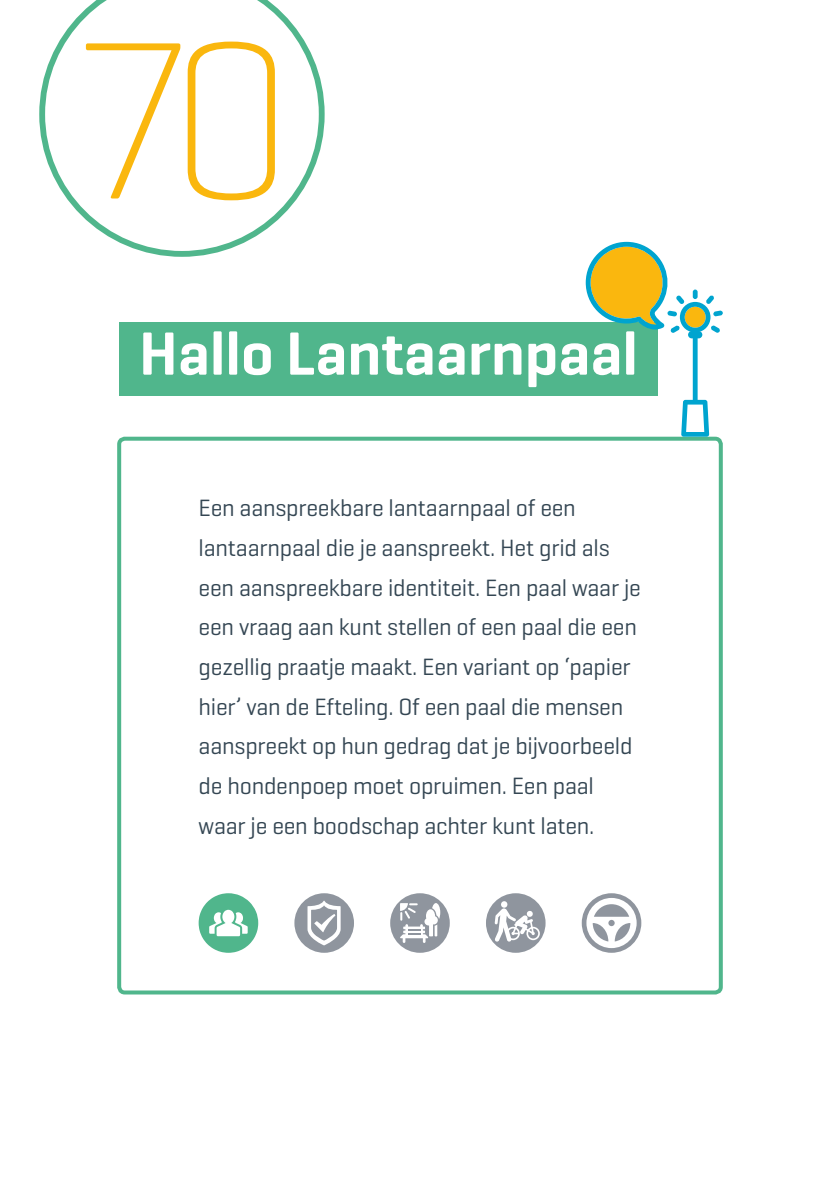
<style>
.page{position:relative;width:840px;height:1191px;background:#fff}
.page>*{position:absolute;margin:0;border:0;box-sizing:border-box;transform-origin:0 0}
.t1{font:200 228px "Geogrotesque";color:#fab70e}
.t2{font:600 62px "Geogrotesque";color:#fff}
.t3{font:24px/39.6px "Geogrotesque";letter-spacing:-.01em;color:#344653}
</style>
<div class="page">
<div style="left:117px;top:437px;width:605px;height:557px;border:4px solid #50b68c;border-radius:6px"></div>
<div style="left:119px;top:322px;width:538px;height:73px;background:#50b68c"></div>
<svg style="left:585px;top:242px;width:137px;height:195px"></svg>
<svg style="left:39px;top:0;width:285px;height:257px"></svg>
<svg style="left:390px;top:893px;width:59px;height:59px"></svg>
<svg style="left:486px;top:893px;width:59px;height:59px"></svg>
<svg style="left:294px;top:893px;width:60px;height:59px"></svg>
<svg style="left:581px;top:893px;width:60px;height:59px"></svg>
<svg style="left:198px;top:893px;width:60px;height:59px"></svg>
<h1 class="t1" style="left:73px;top:-21px;width:220px">70</h1>
<h2 class="t2" style="left:139px;top:315px;width:500px">Hallo Lantaarnpaal</h2>
<p class="t3" style="left:198px;top:487px;width:443px">Een aanspreekbare lantaarnpaal of een lantaarnpaal die je aanspreekt. Het grid als een aanspreekbare identiteit. Een paal waar je een vraag aan kunt stellen of een paal die een gezellig praatje maakt. Een variant op ‘papier hier’ van de Efteling. Of een paal die mensen aanspreekt op hun gedrag dat je bijvoorbeeld de hondenpoep moet opruimen. Een paal waar je een boodschap achter kunt laten.</p>
</div>
